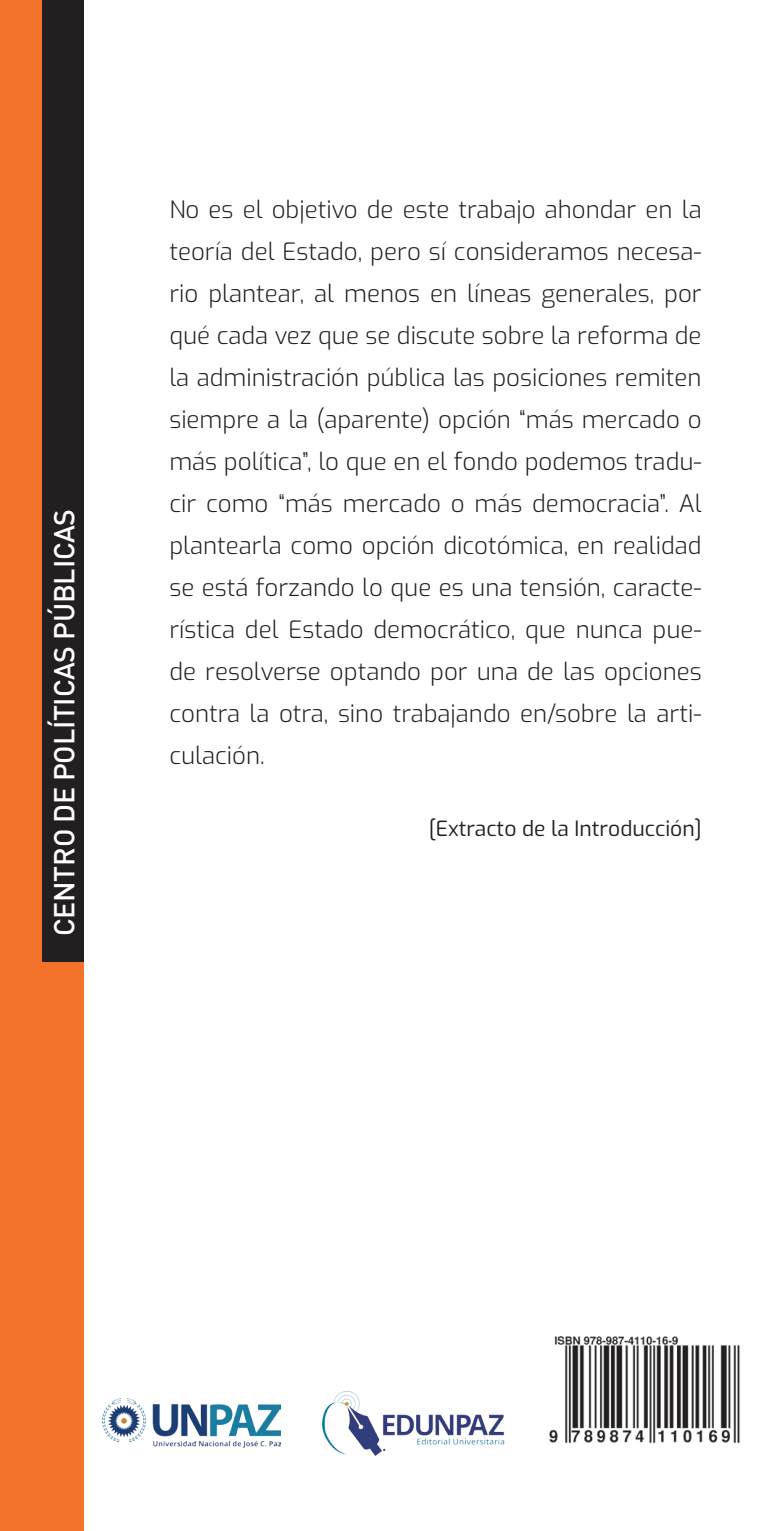
<style>
.page{position:relative;width:766px;height:1531px;background:#fff}
.page>*{position:absolute;margin:0;border:0;box-sizing:border-box;transform-origin:0 0}
.t1{font:500 28.5px "DIN Pro";letter-spacing:-.01em;color:#fff}
.t2{font:300 24px/42px "Exo";color:#231f20;text-align:justify}
.t3{font:21px "Exo";color:#231f20}
</style>
<div class="page">
<div style="left:0;top:0;width:84px;height:1531px;background:#f3732a"></div>
<div style="left:43px;top:0;width:41px;height:961px;background:#231f20"></div>
<img style="left:322px;top:1391px;width:183px;height:65px">
<img style="left:102px;top:1398px;width:179px;height:50px">
<img style="left:549px;top:1337px;width:191px;height:107px">
<p class="t1" style="left:45px;top:936px;width:429px;rotate:-90deg">CENTRO DE POLÍTICAS PÚBLICAS</p>
<p class="t2" style="left:169px;top:187px;width:533px">No es el objetivo de este trabajo ahondar en la teoría del Estado, pero sí consideramos necesa&shy;rio plantear, al menos en líneas generales, por qué cada vez que se discute sobre la reforma de la administración pública las posiciones remiten siempre a la (aparente) opción “más mercado o más política”, lo que en el fondo podemos tradu&shy;cir como “más mercado o más democracia”. Al plantearla como opción dicotómica, en realidad se está forzando lo que es una tensión, caracte&shy;rística del Estado democrático, que nunca pue&shy;de resolverse optando por una de las opciones contra la otra, sino trabajando en/sobre la arti&shy;culación.</p>
<p class="t3" style="left:429px;top:812px;width:274px">[Extracto de la Introducción]</p>
</div>
